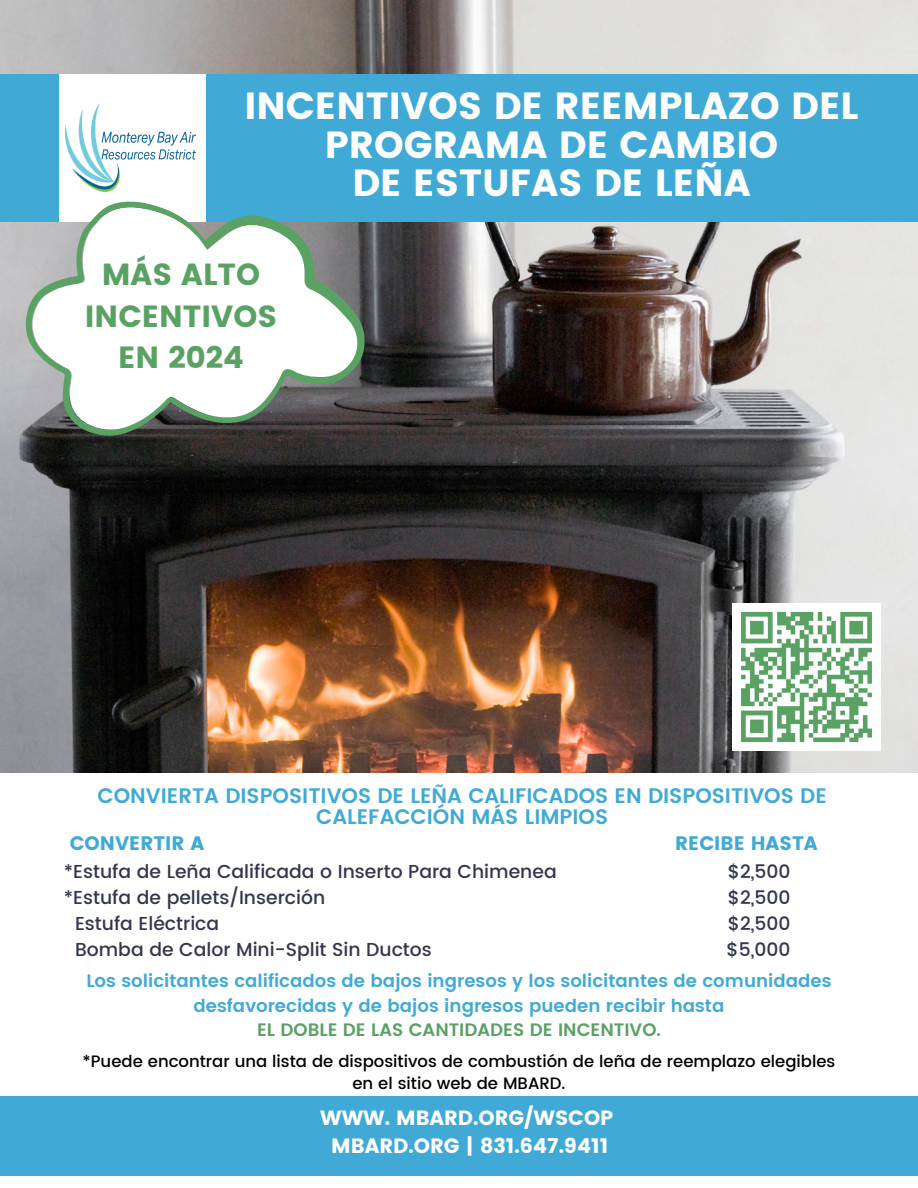
<style>
.page{position:relative;width:918px;height:1188px;background:#fff}
.page>*{position:absolute;margin:0;border:0;box-sizing:border-box;transform-origin:0 0}
.t1{font:37.8px/38.2px "Poppins";color:#fff;text-align:center}
.t2{font:30.45px/41.7px "Poppins";color:#5aa164;text-align:center}
.t3{font:600 21px/21.3px "Poppins";color:#40a9d6;text-align:center}
.t4{font:20.7px "Poppins";color:#fff}
.t5{font:20.55px "Poppins";color:#fff}
.t6{font:19.5px "Poppins";color:#40a9d6}
.t7{font:500 18.75px/25.8px "Poppins";color:#32374b;text-align:justify}
.t8{font:600 18px/24.8px "Poppins";color:#40a9d6;text-align:center}
.t9{font:600 18px "Poppins";color:#5aa164}
.t10{font:500 16.5px "Poppins";color:#000}
</style>
<div class="page">
<img style="left:0;top:0;width:918px;height:773px">
<div style="left:0;top:74px;width:918px;height:147px;background:#40a9d6"></div>
<div style="left:59px;top:74px;width:147px;height:147px;background:#fff"></div>
<img style="left:66px;top:104px;width:129px;height:88px">
<div style="left:0;top:1096px;width:918px;height:79px;background:#40a9d6"></div>
<img style="left:733px;top:603px;width:147px;height:148px">
<svg style="left:25px;top:201px;width:342px;height:236px"></svg>
<svg style="left:29px;top:207px;width:332px;height:224px"></svg>
<p class="t1" style="left:244px;top:87px;width:616px">INCENTIVOS DE REEMPLAZO DEL<br>PROGRAMA DE CAMBIO<br>DE ESTUFAS DE LEÑA</p>
<h3 class="t2" style="left:85px;top:254px;width:194px">MÁS ALTO<br>INCENTIVOS<br>EN 2024</h3>
<p class="t3" style="left:98px;top:785px;width:731px">CONVIERTA DISPOSITIVOS DE LEÑA CALIFICADOS EN DISPOSITIVOS DE<br>CALEFACCIÓN MÁS LIMPIOS</p>
<h2 class="t6" style="left:70px;top:832px;width:136px">CONVERTIR A</h2>
<p class="t6" style="left:675px;top:832px;width:144px">RECIBE HASTA</p>
<h3 class="t7" style="left:64px;top:859px;width:494px">*Estufa de Leña Calificada o Inserto Para Chimenea</h3>
<h3 class="t7" style="left:64px;top:885px;width:263px">*Estufa de pellets/Inserción</h3>
<h3 class="t7" style="left:75px;top:910px;width:146px">Estufa Eléctrica</h3>
<h3 class="t7" style="left:75px;top:936px;width:358px">Bomba de Calor Mini-Split Sin Ductos</h3>
<h3 class="t7" style="left:728px;top:859px;width:64px">$2,500 $2,500 $2,500</h3>
<h4 class="t7" style="left:727px;top:936px;width:65px">$5,000</h4>
<p class="t8" style="left:86px;top:968px;width:747px">Los solicitantes calificados de bajos ingresos y los solicitantes de comunidades desfavorecidas y de bajos ingresos pueden recibir hasta</p>
<p class="t9" style="left:257px;top:1020px;width:405px">EL DOBLE DE LAS CANTIDADES DE INCENTIVO.</p>
<p class="t10" style="left:83px;top:1051px;width:754px">*Puede encontrar una lista de dispositivos de combustión de leña de reemplazo elegibles</p>
<h4 class="t10" style="left:352px;top:1074px;width:215px">en el sitio web de MBARD.</h4>
<p class="t5" style="left:320px;top:1106px;width:295px">WWW. MBARD.ORG/WSCOP</p>
<h4 class="t4" style="left:331px;top:1134px;width:279px">MBARD.ORG | 831.647.9411</h4>
</div>
